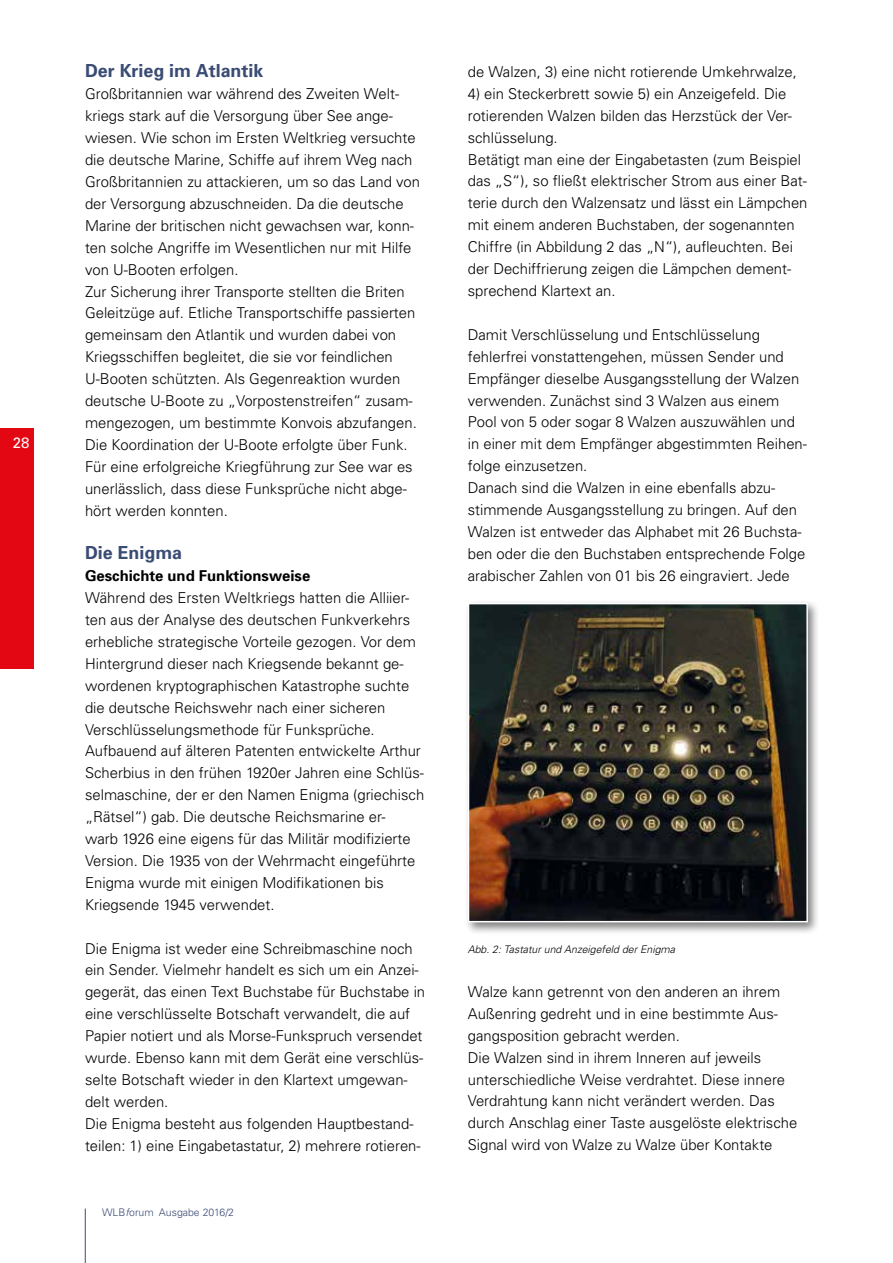
<style>
.page{position:relative;width:893px;height:1263px;background:#fff}
.page>*{position:absolute;margin:0;border:0;box-sizing:border-box;transform-origin:0 0}
.t1{font:700 18px "Univers";color:#3a4c74}
.t2{font:300 15px/21.9px "Univers";color:#000}
.t3{font:700 15px "Univers";color:#000}
.t4{font:15px "Univers";color:#fff}
.t5{font:italic 300 10.5px "Univers";color:#000}
.t6{font:10.5px "Univers Light 3";color:#3a4c74}
.s1{font-family:"Univers Light Oblique 3"}
</style>
<div class="page">
<hr style="left:85px;top:1208px;width:1px;height:55px;background:#3a4c74">
<div style="left:0;top:428px;width:34px;height:240px;background:#e30613"></div>
<div style="left:464px;top:599px;width:356px;height:336px;background:#000;opacity:.5"></div>
<img style="left:471px;top:606px;width:334px;height:313px">
<div style="left:468px;top:603px;width:340px;height:319px;border:2px solid #fff"></div>
<p class="t4" style="left:13px;top:434px;width:18px">28</p>
<p class="t1" style="left:85px;top:60px;width:180px">Der Krieg im Atlantik</p>
<p class="t2" style="left:85px;top:83px;width:337px">Großbritannien war während des Zweiten Welt&shy;kriegs stark auf die Versorgung über See ange&shy;wiesen. Wie schon im Ersten Weltkrieg versuchte die deutsche Marine, Schiffe auf ihrem Weg nach Großbritannien zu attackieren, um so das Land von der Versorgung abzuschneiden. Da die deutsche Marine der britischen nicht gewachsen war, konn&shy;ten solche Angriffe im Wesentlichen nur mit Hilfe von U-Booten erfolgen.<br>Zur Sicherung ihrer Transporte stellten die Briten Geleitzüge auf. Etliche Transportschiffe passierten gemeinsam den Atlantik und wurden dabei von Kriegsschiffen begleitet, die sie vor feindlichen U-Booten schützten. Als Gegenreaktion wurden deutsche U-Boote zu „Vorpostenstreifen“ zusam&shy;mengezogen, um bestimmte Konvois abzufangen.<br>Die Koordination der U-Boote erfolgte über Funk.<br>Für eine erfolgreiche Kriegführung zur See war es unerlässlich, dass diese Funksprüche nicht abge&shy;hört werden konnten.</p>
<p class="t1" style="left:85px;top:541px;width:99px">Die Enigma</p>
<p class="t3" style="left:85px;top:566px;width:227px">Geschichte und Funktionsweise</p>
<p class="t2" style="left:85px;top:586px;width:341px">Während des Ersten Weltkriegs hatten die Alliier&shy;ten aus der Analyse des deutschen Funkverkehrs erhebliche strategische Vorteile gezogen. Vor dem Hintergrund dieser nach Kriegsende bekannt ge&shy;wordenen kryptographischen Katastrophe suchte die deutsche Reichswehr nach einer sicheren Verschlüsselungsmethode für Funksprüche.<br>Aufbauend auf älteren Patenten entwickelte Arthur Scherbius in den frühen 1920er Jahren eine Schlüs&shy;selmaschine, der er den Namen Enigma (griechisch „Rätsel“) gab. Die deutsche Reichsmarine er-<br>warb 1926 eine eigens für das Militär modifizierte Version. Die 1935 von der Wehrmacht eingeführte Enigma wurde mit einigen Modifikationen bis Kriegsende 1945 verwendet.</p>
<p class="t2" style="left:85px;top:937px;width:342px">Die Enigma ist weder eine Schreibmaschine noch ein Sender. Vielmehr handelt es sich um ein Anzei&shy;gegerät, das einen Text Buchstabe für Buchstabe in eine verschlüsselte Botschaft verwandelt, die auf Papier notiert und als Morse-Funkspruch versendet wurde. Ebenso kann mit dem Gerät eine verschlüs&shy;selte Botschaft wieder in den Klartext umgewan&shy;delt werden.<br>Die Enigma besteht aus folgenden Hauptbestand&shy;teilen: 1) eine Eingabetastatur, 2) mehrere rotieren-</p>
<p class="t6" style="left:102px;top:1206px;width:134px">WLB<span class="s1">f</span>orum Ausgabe 2016/2</p>
<p class="t2" style="left:468px;top:60px;width:331px">de Walzen, 3) eine nicht rotierende Umkehrwalze,</p>
<p class="t2" style="left:468px;top:82px;width:341px">4) ein Steckerbrett sowie 5) ein Anzeigefeld. Die rotierenden Walzen bilden das Herzstück der Ver&shy;schlüsselung.<br>Betätigt man eine der Eingabetasten (zum Beispiel das „S“), so fließt elektrischer Strom aus einer Bat&shy;terie durch den Walzensatz und lässt ein Lämpchen mit einem anderen Buchstaben, der sogenannten Chiffre (in Abbildung 2 das „N“), aufleuchten. Bei der Dechiffrierung zeigen die Lämpchen dement&shy;sprechend Klartext an.</p>
<p class="t2" style="left:468px;top:323px;width:341px">Damit Verschlüsselung und Entschlüsselung fehlerfrei vonstattengehen, müssen Sender und Empfänger dieselbe Ausgangsstellung der Walzen verwenden. Zunächst sind 3 Walzen aus einem Pool von 5 oder sogar 8 Walzen auszuwählen und in einer mit dem Empfänger abgestimmten Reihen&shy;folge einzusetzen.<br>Danach sind die Walzen in eine ebenfalls abzu&shy;stimmende Ausgangsstellung zu bringen. Auf den Walzen ist entweder das Alphabet mit 26 Buchsta&shy;ben oder die den Buchstaben entsprechende Folge arabischer Zahlen von 01 bis 26 eingraviert. Jede</p>
<p class="t5" style="left:468px;top:943px;width:209px">Abb. 2: Tastatur und Anzeigefeld der Enigma</p>
<p class="t2" style="left:468px;top:980px;width:331px">Walze kann getrennt von den anderen an ihrem Außenring gedreht und in eine bestimmte Aus&shy;gangsposition gebracht werden.<br>Die Walzen sind in ihrem Inneren auf jeweils unterschiedliche Weise verdrahtet. Diese innere Verdrahtung kann nicht verändert werden. Das durch Anschlag einer Taste ausgelöste elektrische Signal wird von Walze zu Walze über Kontakte</p>
</div>
